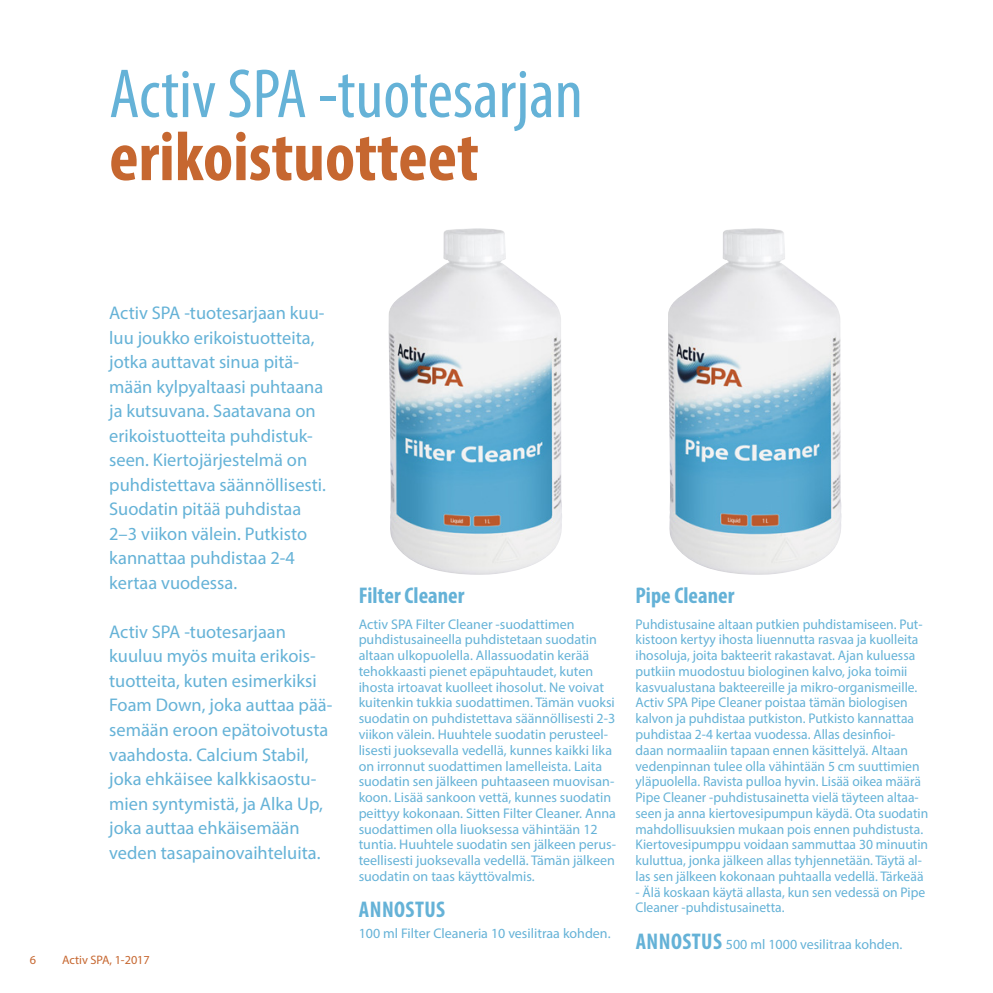
<style>
.page{position:relative;width:993px;height:993px;background:#fff}
.page>*{position:absolute;margin:0;border:0;box-sizing:border-box;transform-origin:0 0}
.t1{font:condensed 70px "Myriad Pro";color:#65b2d7}
.t2{font:700 condensed 70px "Myriad Pro";color:#c66730}
.t3{font:700 condensed 22.75px "Myriad Pro";color:#65b2d7}
.t4{font:700 condensed 22.75px "Myriad Pro";letter-spacing:.02em;color:#65b2d7}
.t5{font:18.38px/24.5px "Myriad Pro";color:#65b2d7}
.t6{font:14px/15.8px "Myriad Pro";color:#65b2d7}
.t7{font:12.25px "Myriad Pro";color:#c66730}
.s1{font-weight:700;font-stretch:condensed;font-size:22.75px}
</style>
<div class="page">
<img style="left:388px;top:228px;width:174px;height:346px">
<img style="left:668px;top:228px;width:173px;height:346px">
<p class="t1" style="left:109px;top:52px;width:475px">Activ SPA -tuotesarjan</p>
<p class="t2" style="left:109px;top:113px;width:371px">erikoistuotteet</p>
<p class="t5" style="left:109px;top:300px;width:218px">Activ SPA -tuotesarjaan kuu&shy;luu joukko erikoistuotteita, jotka auttavat sinua pitä&shy;mään kylpyaltaasi puhtaana ja kutsuvana. Saatavana on erikoistuotteita puhdistuk&shy;seen. Kiertojärjestelmä on puhdistettava säännöllisesti.<br>Suodatin pitää puhdistaa<br>2–3 viikon välein. Putkisto kannattaa puhdistaa 2-4 kertaa vuodessa.</p>
<p class="t5" style="left:109px;top:619px;width:225px">Activ SPA -tuotesarjaan kuuluu myös muita erikois&shy;tuotteita, kuten esimerkiksi<br>Foam Down, joka auttaa pää&shy;semään eroon epätoivotusta vaahdosta. Calcium Stabil, joka ehkäisee kalkkisaostu&shy;mien syntymistä, ja Alka Up, joka auttaa ehkäisemään veden tasapainovaihteluita.</p>
<p class="t7" style="left:30px;top:951px;width:8px">6</p>
<p class="t7" style="left:62px;top:951px;width:89px">Activ SPA, 1-2017</p>
<p class="t3" style="left:358px;top:581px;width:107px">Filter Cleaner</p>
<p class="t6" style="left:358px;top:615px;width:259px">Activ SPA Filter Cleaner -suodattimen puhdistusaineella puhdistetaan suodatin altaan ulkopuolella. Allassuodatin kerää tehokkaasti pienet epäpuhtaudet, kuten ihosta irtoavat kuolleet ihosolut. Ne voivat kuitenkin tukkia suodattimen. Tämän vuoksi suodatin on puhdistettava säännöllisesti 2-3 viikon välein. Huuhtele suodatin perusteel&shy;lisesti juoksevalla vedellä, kunnes kaikki lika on irronnut suodattimen lamelleista. Laita suodatin sen jälkeen puhtaaseen muovisan&shy;koon. Lisää sankoon vettä, kunnes suodatin peittyy kokonaan. Sitten Filter Cleaner. Anna suodattimen olla liuoksessa vähintään 12 tuntia. Huuhtele suodatin sen jälkeen perus&shy;teellisesti juoksevalla vedellä. Tämän jälkeen suodatin on taas käyttövalmis.</p>
<p class="t4" style="left:359px;top:894px;width:88px">ANNOSTUS</p>
<p class="t6" style="left:358px;top:924px;width:253px">100 ml Filter Cleaneria 10 vesilitraa kohden.</p>
<p class="t3" style="left:635px;top:581px;width:100px">Pipe Cleaner</p>
<p class="t6" style="left:635px;top:615px;width:294px">Puhdistusaine altaan putkien puhdistamiseen. Put&shy;kistoon kertyy ihosta liuennutta rasvaa ja kuolleita ihosoluja, joita bakteerit rakastavat. Ajan kuluessa putkiin muodostuu biologinen kalvo, joka toimii kasvualustana bakteereille ja mikro-organismeille.<br>Activ SPA Pipe Cleaner poistaa tämän biologisen kalvon ja puhdistaa putkiston. Putkisto kannattaa puhdistaa 2-4 kertaa vuodessa. Allas desinfioi-<br>daan normaaliin tapaan ennen käsittelyä. Altaan vedenpinnan tulee olla vähintään 5 cm suuttimien yläpuolella. Ravista pulloa hyvin. Lisää oikea määrä Pipe Cleaner -puhdistusainetta vielä täyteen altaa&shy;seen ja anna kiertovesipumpun käydä. Ota suodatin mahdollisuuksien mukaan pois ennen puhdistusta.<br>Kiertovesipumppu voidaan sammuttaa 30 minuutin kuluttua, jonka jälkeen allas tyhjennetään. Täytä al&shy;las sen jälkeen kokonaan puhtaalla vedellä. Tärkeää</p>
<p class="t6" style="left:635px;top:883px;width:291px">- Älä koskaan käytä allasta, kun sen vedessä on Pipe<br>Cleaner -puhdistusainetta.</p>
<p class="t6" style="left:635px;top:935px;width:268px"><span class="s1">ANNOSTUS</span> 500 ml 1000 vesilitraa kohden.</p>
</div>
